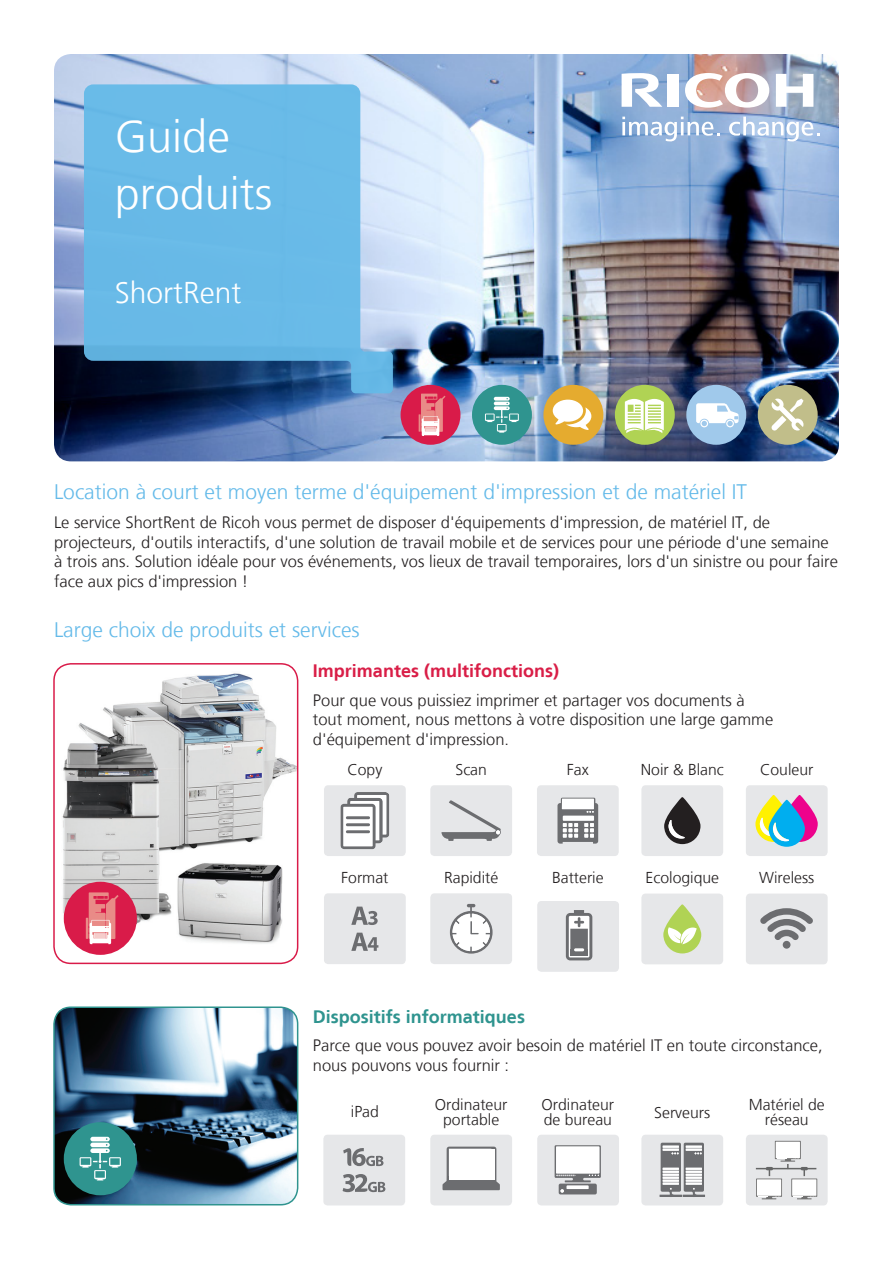
<style>
.page{position:relative;width:893px;height:1263px;background:#fff}
.page>*{position:absolute;margin:0;border:0;box-sizing:border-box;transform-origin:0 0}
.t1{font:300 45px/57px "Frutiger LT";color:#fff}
.t2{font:300 30px "Frutiger LT";color:#fff}
.t3{font:300 21px "Frutiger LT";color:#64bae9}
.t4{font:700 18px "Frutiger LT";color:#d91e47}
.t5{font:700 18px "Frutiger LT";color:#2f948f}
.t6{font:300 16.5px/19.8px "Frutiger LT";color:#231f20}
.t7{font:300 15.75px/15px "Frutiger LT";color:#231f20;text-align:center}
</style>
<div class="page">
<img style="left:54px;top:54px;width:785px;height:407px">
<svg style="left:84px;top:84px;width:309px;height:309px;background:#69b0db"></svg>
<img style="left:54px;top:1009px;width:244px;height:196px">
<div style="left:53px;top:1006px;width:245px;height:199px;border:2px solid #2f948f;border-radius:17px"></div>
<img style="left:54px;top:664px;width:244px;height:299px">
<div style="left:53px;top:663px;width:245px;height:301px;border:2px solid #d91b49;border-radius:17px"></div>
<div style="left:401px;top:385px;width:59px;height:60px;background:#d91b49;border-radius:50%"></div>
<svg style="left:419px;top:394px;width:26px;height:42px"></svg>
<div style="left:472px;top:385px;width:60px;height:60px;background:#2f948f;border-radius:50%"></div>
<hr style="left:494px;top:397px;width:16px;height:4px;background:#fff;border-radius:2px">
<svg style="left:485px;top:398px;width:34px;height:35px"></svg>
<div style="left:543px;top:385px;width:60px;height:60px;background:#e5ab2f;border-radius:50%"></div>
<svg style="left:553px;top:400px;width:38px;height:30px"></svg>
<div style="left:615px;top:385px;width:60px;height:60px;background:#b0d354;border-radius:50%"></div>
<svg style="left:625px;top:399px;width:39px;height:34px"></svg>
<div style="left:686px;top:385px;width:60px;height:60px;background:#a0c9eb;border-radius:50%"></div>
<svg style="left:696px;top:403px;width:42px;height:24px"></svg>
<div style="left:758px;top:385px;width:60px;height:60px;background:#c1be8a;border-radius:50%"></div>
<svg style="left:771px;top:399px;width:32px;height:32px"></svg>
<div style="left:64px;top:882px;width:73px;height:73px;background:#d91b49;border-radius:50%"></div>
<svg style="left:86px;top:892px;width:33px;height:52px"></svg>
<div style="left:64px;top:1122px;width:73px;height:73px;background:#2f948f;border-radius:50%"></div>
<svg style="left:80px;top:1137px;width:41px;height:43px"></svg>
<svg style="left:685px;top:73px;width:84px;height:35px"></svg>
<svg style="left:776px;top:74px;width:37px;height:33px"></svg>
<div style="left:667px;top:74px;width:12px;height:33px;background:#fff"></div>
<svg style="left:622px;top:73px;width:40px;height:34px"></svg>
<svg style="left:622px;top:117px;width:98px;height:25px"></svg>
<svg style="left:729px;top:117px;width:90px;height:25px"></svg>
<div style="left:324px;top:785px;width:82px;height:71px;background:#e6e7e9;border-radius:4px"></div>
<svg style="left:340px;top:792px;width:49px;height:57px;background:#c9c9ca"></svg>
<hr style="left:346px;top:830px;width:24px;height:3px;background:#6c6d70">
<hr style="left:346px;top:823px;width:24px;height:3px;background:#6c6d70">
<hr style="left:346px;top:816px;width:24px;height:3px;background:#6c6d70">
<div style="left:430px;top:785px;width:82px;height:71px;background:#e6e7e9;border-radius:4px"></div>
<svg style="left:441px;top:800px;width:60px;height:41px"></svg>
<div style="left:537px;top:785px;width:82px;height:71px;background:#e6e7e9;border-radius:4px"></div>
<svg style="left:557px;top:798px;width:41px;height:46px;background:#aeafb1"></svg>
<div style="left:641px;top:785px;width:82px;height:71px;background:#e6e7e9;border-radius:4px"></div>
<svg style="left:664px;top:797px;width:36px;height:47px"></svg>
<div style="left:746px;top:785px;width:82px;height:71px;background:#e6e7e9;border-radius:4px"></div>
<svg style="left:755px;top:795px;width:63px;height:52px"></svg>
<div style="left:324px;top:893px;width:82px;height:71px;background:#e6e7e9;border-radius:4px"></div>
<svg style="left:351px;top:906px;width:27px;height:19px"></svg>
<svg style="left:351px;top:933px;width:27px;height:18px"></svg>
<div style="left:430px;top:893px;width:82px;height:71px;background:#e6e7e9;border-radius:4px"></div>
<svg style="left:450px;top:904px;width:43px;height:50px"></svg>
<div style="left:537px;top:901px;width:82px;height:71px;background:#e6e7e9;border-radius:4px"></div>
<svg style="left:566px;top:910px;width:26px;height:50px"></svg>
<div style="left:641px;top:893px;width:82px;height:71px;background:#e6e7e9;border-radius:4px"></div>
<svg style="left:663px;top:904px;width:38px;height:49px"></svg>
<div style="left:746px;top:893px;width:82px;height:71px;background:#e6e7e9;border-radius:4px"></div>
<svg style="left:760px;top:908px;width:53px;height:32px"></svg>
<div style="left:783px;top:941px;width:7px;height:8px;background:#6c6d70;border-radius:50%"></div>
<div style="left:430px;top:1135px;width:82px;height:70px;background:#e6e7e9;border-radius:4px"></div>
<svg style="left:442px;top:1146px;width:58px;height:44px"></svg>
<div style="left:449px;top:1149px;width:45px;height:30px;background:#fff"></div>
<div style="left:537px;top:1135px;width:82px;height:70px;background:#e6e7e9;border-radius:4px"></div>
<svg style="left:555px;top:1145px;width:46px;height:49px;background:#d0d0d1"></svg>
<div style="left:641px;top:1135px;width:82px;height:70px;background:#e6e7e9;border-radius:4px"></div>
<svg style="left:659px;top:1143px;width:46px;height:54px"></svg>
<div style="left:746px;top:1135px;width:82px;height:70px;background:#e6e7e9;border-radius:4px"></div>
<svg style="left:756px;top:1141px;width:61px;height:58px"></svg>
<div style="left:323px;top:1135px;width:82px;height:70px;background:#e6e7e9;border-radius:4px"></div>
<svg style="left:343px;top:1148px;width:40px;height:18px"></svg>
<svg style="left:343px;top:1174px;width:42px;height:18px"></svg>
<p class="t1" style="left:115px;top:108px;width:159px">Guide produits</p>
<p class="t2" style="left:115px;top:276px;width:128px">ShortRent</p>
<p class="t3" style="left:54px;top:480px;width:695px">Location à court et moyen terme 'd équipement 'd impression et de matériel IT</p>
<p class="t6" style="left:54px;top:512px;width:785px">Le service ShortRent de Ricoh vous permet de disposer 'd équipements 'd impression, de matériel IT, de projecteurs 'd, outils interactifs 'd, une solution de travail mobile et de services pour une période 'd une semaine à trois ans. Solution idéale pour vos événements, vos lieux de travail temporaires, lors 'd un sinistre ou pour faire face aux pics 'd impression !</p>
<p class="t3" style="left:54px;top:617px;width:307px">Large choix de produits et services</p>
<p class="t4" style="left:313px;top:660px;width:248px">Imprimantes (multifonctions(</p>
<p class="t6" style="left:313px;top:690px;width:462px">Pour que vous puissiez imprimer et partager vos documents à tout moment, nous mettons à votre disposition une large gamme 'd équipement 'd impression.</p>
<p class="t7" style="left:760px;top:762px;width:55px">Couleur</p>
<p class="t7" style="left:641px;top:762px;width:85px">Noir &amp; Blanc</p>
<p class="t7" style="left:347px;top:762px;width:37px">Copy</p>
<p class="t7" style="left:455px;top:762px;width:33px">Scan</p>
<p class="t7" style="left:567px;top:762px;width:23px">Fax</p>
<p class="t7" style="left:341px;top:870px;width:49px">Format</p>
<p class="t7" style="left:444px;top:870px;width:56px">Rapidité</p>
<p class="t7" style="left:552px;top:870px;width:53px">Batterie</p>
<p class="t7" style="left:645px;top:870px;width:75px">Ecologique</p>
<p class="t7" style="left:759px;top:870px;width:57px">Wireless</p>
<p class="t5" style="left:313px;top:1006px;width:214px">Dispositifs informatiques</p>
<p class="t6" style="left:313px;top:1036px;width:511px">Parce que vous pouvez avoir besoin de matériel IT en toute circonstance, nous pouvons vous fournir :</p>
<p class="t7" style="left:435px;top:1097px;width:74px">Ordinateur</p>
<p class="t7" style="left:654px;top:1105px;width:57px">Serveurs</p>
<p class="t7" style="left:541px;top:1097px;width:74px">Ordinateur</p>
<p class="t7" style="left:544px;top:1112px;width:70px">de bureau</p>
<p class="t7" style="left:749px;top:1097px;width:78px">Matériel de réseau</p>
<p class="t7" style="left:351px;top:1105px;width:30px">iPad</p>
<p class="t7" style="left:443px;top:1112px;width:58px">portable</p>
</div>
